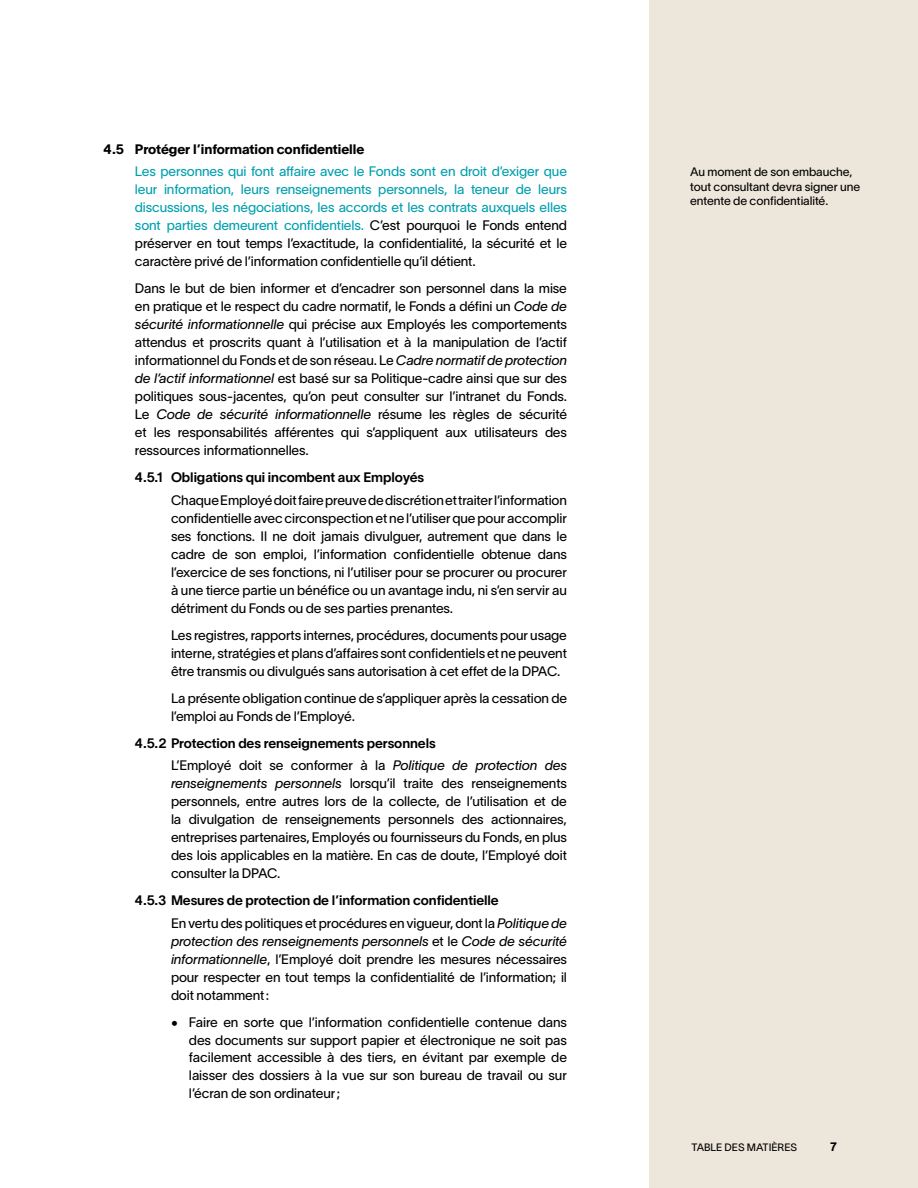
<style>
.page{position:relative;width:918px;height:1188px;background:#fff}
.page>*{position:absolute;margin:0;border:0;box-sizing:border-box;transform-origin:0 0}
.t1{font:13.5px/18px "Lausanne 350";letter-spacing:-.01em;color:#000;text-align:justify}
.t2{font:13.5px/18px "Lausanne 350";letter-spacing:-.01em;color:#00a0af;text-align:justify}
.t3{font:13.5px "Lausanne 650";letter-spacing:-.005em;color:#000}
.t4{font:13.5px "Lausanne 800";letter-spacing:-.005em;color:#000}
.t5{font:12px/14.4px "Lausanne 350";letter-spacing:-.005em;color:#000}
.t6{font:12px "Lausanne 800";color:#000}
.t7{font:10.5px "Lausanne 350";color:#000}
.s1{color:#000}
.s2{font-style:italic}
</style>
<div class="page">
<div style="left:649px;top:0;width:269px;height:1188px;background:#ede6db"></div>
<p class="t4" style="left:104px;top:141px;width:262px">4.5 Protéger l’information confidentielle</p>
<p class="t2" style="left:135px;top:162px;width:434px">Les personnes qui font affaire avec le Fonds sont en droit d’exiger que leur information, leurs renseignements personnels, la teneur de leurs discussions, les négociations, les accords et les contrats auxquels elles sont parties demeurent confidentiels. <span class="s1">C’est pourquoi le Fonds entend préserver en tout temps l’exactitude, la confidentialité, la sécurité et le caractère privé de l’information confidentielle qu’il détient.</span></p>
<p class="t1" style="left:135px;top:279px;width:434px">Dans le but de bien informer et d’encadrer son personnel dans la mise en pratique et le respect du cadre normatif, le Fonds a défini un <span class="s2">Code de sécurité informationnelle</span> qui précise aux Employés les comportements attendus et proscrits quant à l’utilisation et à la manipulation de l’actif informationnel du Fonds et de son réseau. Le <span class="s2">Cadre normatif de protection de l’actif informationnel</span> est basé sur sa Politique-cadre ainsi que sur des politiques sous-jacentes, qu’on peut consulter sur l’intranet du Fonds.<br>Le <span class="s2">Code de sécurité informationnelle</span> résume les règles de sécurité et les responsabilités afférentes qui s’appliquent aux utilisateurs des ressources informationnelles.</p>
<p class="t3" style="left:135px;top:469px;width:291px">4.5.1 Obligations qui incombent aux Employés</p>
<p class="t1" style="left:171px;top:490px;width:398px">Chaque Employé doit faire preuve de discrétion et traiter l’information confidentielle avec circonspection et ne l’utiliser que pour accomplir ses fonctions. Il ne doit jamais divulguer, autrement que dans le cadre de son emploi, l’information confidentielle obtenue dans l’exercice de ses fonctions, ni l’utiliser pour se procurer ou procurer à une tierce partie un bénéfice ou un avantage indu, ni s’en servir au détriment du Fonds ou de ses parties prenantes.</p>
<p class="t1" style="left:171px;top:625px;width:397px">Les registres, rapports internes, procédures, documents pour usage interne, stratégies et plans d’affaires sont confidentiels et ne peuvent être transmis ou divulgués sans autorisation à cet effet de la DPAC.</p>
<p class="t1" style="left:171px;top:688px;width:398px">La présente obligation continue de s’appliquer après la cessation de l’emploi au Fonds de l’Employé.</p>
<p class="t3" style="left:135px;top:734px;width:302px">4.5.2 Protection des renseignements personnels</p>
<p class="t1" style="left:171px;top:756px;width:398px">L’Employé doit se conformer à la <span class="s2">Politique de protection des renseignements personnels</span> lorsqu’il traite des renseignements personnels, entre autres lors de la collecte, de l’utilisation et de la divulgation de renseignements personnels des actionnaires, entreprises partenaires, Employés ou fournisseurs du Fonds, en plus des lois applicables en la matière. En cas de doute, l’Employé doit consulter la DPAC.</p>
<p class="t3" style="left:135px;top:892px;width:365px">4.5.3 Mesures de protection de l’information confidentielle</p>
<p class="t1" style="left:171px;top:913px;width:398px">En vertu des politiques et procédures en vigueur, dont la <span class="s2">Politique de protection des renseignements personnels</span> et le <span class="s2">Code de sécurité informationnelle</span>, l’Employé doit prendre les mesures nécessaires pour respecter en tout temps la confidentialité de l’information; il doit notamment:</p>
<p class="t1" style="left:189px;top:1012px;width:380px;text-indent:-18px">• Faire en sorte que l’information confidentielle contenue dans des documents sur support papier et électronique ne soit pas facilement accessible à des tiers, en évitant par exemple de laisser des dossiers à la vue sur son bureau de travail ou sur l’écran de son ordinateur;</p>
<p class="t5" style="left:690px;top:165px;width:172px">Au moment de son embauche, tout consultant devra signer une entente de confidentialité.</p>
<p class="t7" style="left:692px;top:1141px;width:107px">TABLE DES MATIÈRES</p>
<p class="t6" style="left:830px;top:1140px;width:8px">7</p>
</div>
